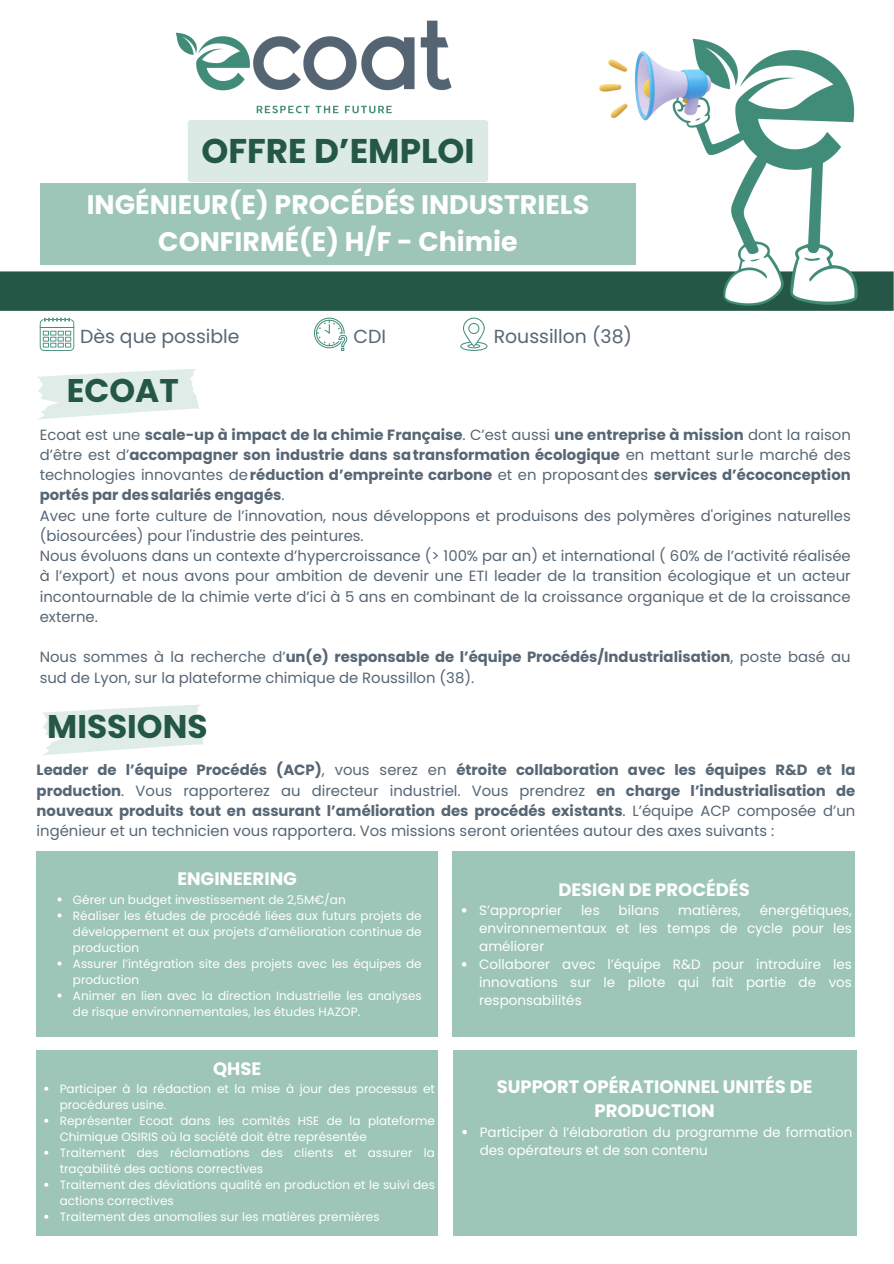
<style>
.page{position:relative;width:894px;height:1264px;background:#fff}
.page>*{position:absolute;margin:0;border:0;box-sizing:border-box;transform-origin:0 0}
.t1{font:700 34.2px "Poppins";color:#245746}
.t2{font:700 32.7px "Poppins";color:#245746}
.t3{font:700 26.85px/36.8px "Poppins";color:#fff;text-align:center}
.t4{font:18.9px "Poppins";color:#576674}
.t5{font:700 18px/24.8px "Poppins";color:#fff;text-align:center}
.t6{font:14.85px/20.2px "Poppins";color:#576674}
.t7{font:700 14.85px/20.2px "Poppins";color:#576674;text-align:justify}
.t8{font:13.5px/18px "Poppins";color:#fff}
.t9{font:12px/16px "Poppins";color:#fff}
.s1{font-weight:700}
.s2{font-weight:400}
</style>
<div class="page">
<div style="left:0;top:271px;width:893px;height:40px;background:#245746"></div>
<img style="left:587px;top:38px;width:283px;height:268px">
<img style="left:175px;top:20px;width:277px;height:94px">
<div style="left:40px;top:183px;width:595px;height:82px;background:#9dc6b8"></div>
<svg style="left:40px;top:317px;width:34px;height:34px"></svg>
<svg style="left:314px;top:317px;width:33px;height:34px"></svg>
<svg style="left:460px;top:317px;width:27px;height:34px"></svg>
<svg style="left:38px;top:369px;width:161px;height:50px"></svg>
<svg style="left:42px;top:705px;width:162px;height:50px"></svg>
<div style="left:37px;top:851px;width:400px;height:186px;background:#9dc6b8"></div>
<div style="left:188px;top:120px;width:300px;height:62px;background:#dceae5"></div>
<div style="left:37px;top:1050px;width:400px;height:186px;background:#9dc6b8"></div>
<div style="left:452px;top:851px;width:403px;height:186px;background:#9dc6b8"></div>
<div style="left:452px;top:1050px;width:404px;height:186px;background:#9dc6b8"></div>
<svg style="left:58px;top:897px;width:4px;height:4px"></svg>
<svg style="left:58px;top:913px;width:4px;height:4px"></svg>
<svg style="left:58px;top:961px;width:4px;height:4px"></svg>
<svg style="left:58px;top:993px;width:4px;height:4px"></svg>
<svg style="left:462px;top:908px;width:4px;height:4px"></svg>
<svg style="left:462px;top:962px;width:4px;height:4px"></svg>
<svg style="left:44px;top:1086px;width:4px;height:4px"></svg>
<svg style="left:44px;top:1118px;width:4px;height:4px"></svg>
<svg style="left:44px;top:1150px;width:4px;height:4px"></svg>
<svg style="left:44px;top:1182px;width:4px;height:4px"></svg>
<svg style="left:44px;top:1214px;width:4px;height:4px"></svg>
<svg style="left:462px;top:1129px;width:4px;height:5px"></svg>
<p class="t1" style="left:201px;top:127px;width:274px">OFFRE D’EMPLOI</p>
<h5 class="t3" style="left:87px;top:187px;width:504px">INGÉNIEUR(E) PROCÉDÉS INDUSTRIELS<br>CONFIRMÉ(E) H/F - Chimie</h5>
<p class="t4" style="left:80px;top:323px;width:161px">Dès que possible</p>
<h4 class="t4" style="left:353px;top:323px;width:34px">CDI</h4>
<p class="t4" style="left:493px;top:323px;width:140px">Roussillon (38)</p>
<h5 class="t2" style="left:67px;top:367px;width:113px">ECOAT</h5>
<h1 class="t6" style="left:40px;top:424px;width:812px">Ecoat est une <span class="s1">scale-up à impact de la chimie Française</span>. C’est aussi <span class="s1">une entreprise à mission</span> dont la raison d’être est d’<span class="s1">accompagner son industrie dans satransformation écologique</span> en mettant surle marché des technologies innovantes de<span class="s1">réduction d’empreinte carbone</span> et en proposantdes <span class="s1">services d’écoconception portés par dessalariés engagés</span>.<br>Avec une forte culture de l’innovation, nous développons et produisons des polymères d'origines naturelles (biosourcées) pour l'industrie des peintures.<br>Nous évoluons dans un contexte d’hypercroissance (&gt; 100% par an) et international ( 60% de l’activité réalisée à l’export) et nous avons pour ambition de devenir une ETI leader de la transition écologique et un acteur incontournable de la chimie verte d’ici à 5 ans en combinant de la croissance organique et de la croissance externe.</h1>
<h2 class="t6" style="left:40px;top:647px;width:812px">Nous sommes à la recherche d’<span class="s1">un(e) responsable de l’équipe Procédés/Industrialisation</span>, poste basé au sud de Lyon, sur la plateforme chimique de Roussillon (38).</h2>
<p class="t2" style="left:47px;top:703px;width:162px">MISSIONS</p>
<h1 class="t7" style="left:37px;top:760px;width:820px">Leader de l’équipe Procédés (ACP)<span class="s2">, vous serez en</span> étroite collaboration avec les équipes R&amp;D et la production<span class="s2">. Vous rapporterez au directeur industriel. Vous prendrez</span> en charge l’industrialisation de nouveaux produits tout en assurant l’amélioration des procédés existants<span class="s2">. L’équipe ACP composée d’un ingénieur et un technicien vous rapportera. Vos missions seront orientées autour des axes suivants :</span></h1>
<p class="t5" style="left:177px;top:866px;width:121px">ENGINEERING</p>
<p class="t9" style="left:73px;top:891px;width:350px">Gérer un budget investissement de 2,5M€/an<br>Réaliser les études de procédé liées aux futurs projets de développement et aux projets d’amélioration continue de production<br>Assurer l’intégration site des projets avec les équipes de production<br>Animer en lien avec la direction Industrielle les analyses de risque environnementales, les études HAZOP.</p>
<p class="t5" style="left:558px;top:877px;width:193px">DESIGN DE PROCÉDÉS</p>
<p class="t8" style="left:479px;top:901px;width:84px">S’approprier</p>
<p class="t8" style="left:581px;top:901px;width:20px">les</p>
<p class="t8" style="left:618px;top:901px;width:42px">bilans</p>
<p class="t8" style="left:678px;top:901px;width:64px">matières,</p>
<p class="t8" style="left:479px;top:901px;width:374px;text-indent:280px">énergétiques, environnementaux et les temps de cycle pour les améliorer<br>Collaborer avec l’équipe R&amp;D pour introduire les innovations sur le pilote qui fait partie de vos responsabilités</p>
<p class="t5" style="left:213px;top:1056px;width:50px">QHSE</p>
<p class="t9" style="left:60px;top:1080px;width:377px">Participer à la rédaction et la mise à jour des processus et procédures usine.<br>Représenter Ecoat dans les comités HSE de la plateforme Chimique OSIRIS où la société doit être représentée Traitement des réclamations des clients et assurer la traçabilité des actions correctives<br>Traitement des déviations qualité en production et le suivi des actions correctives<br>Traitement des anomalies sur les matières premières</p>
<p class="t5" style="left:496px;top:1074px;width:317px">SUPPORT OPÉRATIONNEL UNITÉS DE<br>PRODUCTION</p>
<p class="t8" style="left:479px;top:1122px;width:374px">Participer à l’élaboration du programme de formation des opérateurs et de son contenu</p>
</div>
